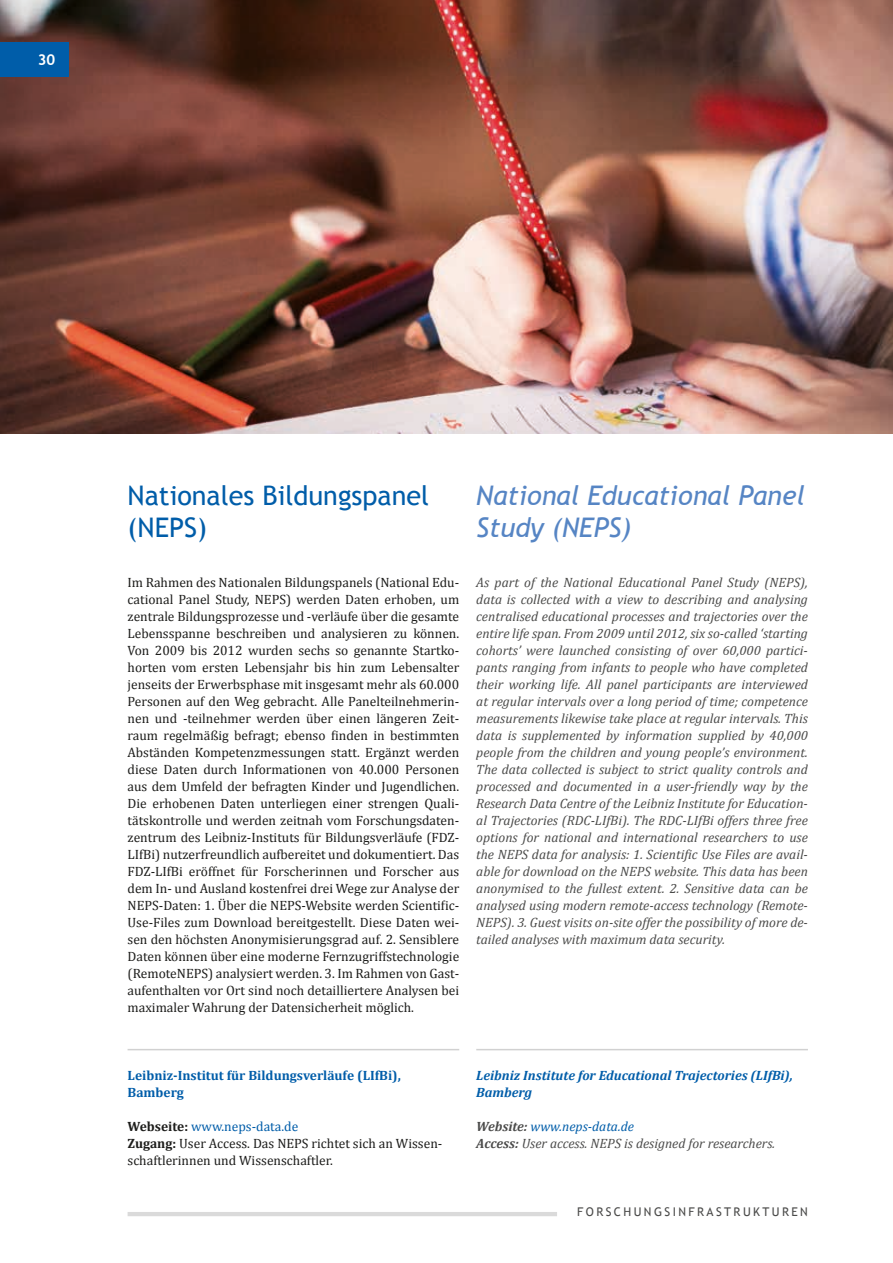
<style>
.page{position:relative;width:893px;height:1263px;background:#fff}
.page>*{position:absolute;margin:0;border:0;box-sizing:border-box;transform-origin:0 0}
.t1{font:italic 27px/32.4px "Trebuchet MS";color:#5685c4}
.t2{font:27px/32.4px "Trebuchet MS";color:#005da9}
.t3{font:700 15px "Trebuchet MS";color:#fff}
.t4{font:13.5px/17px "Cambria";color:#1d1d1b;text-align:justify}
.t5{font:italic 13.5px/17px "Cambria";color:#4b4b4a;text-align:justify}
.t6{font:italic 700 13.5px/17px "Cambria";color:#005da9}
.t7{font:700 13.5px/17px "Cambria";color:#005da9}
.t8{font:12px "Trebuchet MS";letter-spacing:.2em;color:#4b4b4a}
.s1{font-weight:700}
.s2{color:#005da9}
</style>
<div class="page">
<hr style="left:128px;top:1212px;width:429px;height:4px;background:#dadada">
<hr style="left:128px;top:1049px;width:331px;height:1px;background:#d1d1d1">
<hr style="left:476px;top:1049px;width:332px;height:1px;background:#d1d1d1">
<img style="left:0;top:0;width:893px;height:434px">
<div style="left:0;top:43px;width:68px;height:34px;background:#005da9"></div>
<p class="t3" style="left:38px;top:50px;width:19px">30</p>
<h1 class="t2" style="left:128px;top:479px;width:303px">Nationales Bildungspanel (NEPS)</h1>
<h1 class="t1" style="left:476px;top:479px;width:330px">National Educational Panel<br>Study (NEPS)</h1>
<p class="t4" style="left:128px;top:574px;width:333px">Im Rahmen des Nationalen Bildungspanels (National Edu&shy;cational Panel Study, NEPS) werden Daten erhoben, um zentrale Bildungsprozesse und -verläufe über die gesamte Lebensspanne beschreiben und analysieren zu können.<br>Von 2009 bis 2012 wurden sechs so genannte Startko&shy;horten vom ersten Lebensjahr bis hin zum Lebensalter jenseits der Erwerbsphase mit insgesamt mehr als 60.000<br>Personen auf den Weg gebracht. Alle Panelteilnehmerin&shy;nen und -teilnehmer werden über einen längeren Zeit&shy;raum regelmäßig befragt; ebenso finden in bestimmten Abständen Kompetenzmessungen statt. Ergänzt werden diese Daten durch Informationen von 40.000 Personen aus dem Umfeld der befragten Kinder und Jugendlichen.<br>Die erhobenen Daten unterliegen einer strengen Quali&shy;tätskontrolle und werden zeitnah vom Forschungsdaten&shy;zentrum des Leibniz-Instituts für Bildungsverläufe (FDZ-LIfBi) nutzerfreundlich aufbereitet und dokumentiert. Das FDZ-LIfBi eröffnet für Forscherinnen und Forscher aus dem In- und Ausland kostenfrei drei Wege zur Analyse der NEPS-Daten: 1. Über die NEPS-Website werden Scientific-Use-Files zum Download bereitgestellt. Diese Daten wei&shy;sen den höchsten Anonymisierungsgrad auf. 2. Sensiblere Daten können über eine moderne Fernzugriffstechnologie (RemoteNEPS) analysiert werden. 3. Im Rahmen von Gast&shy;aufenthalten vor Ort sind noch detailliertere Analysen bei maximaler Wahrung der Datensicherheit möglich.</p>
<p class="t5" style="left:476px;top:573px;width:333px">As part of the National Educational Panel Study (NEPS), data is collected with a view to describing and analysing centralised educational processes and trajectories over the entire life span. From 2009 until 2012, six so-called ‘starting cohorts’ were launched consisting of over 60,000 partici&shy;pants ranging from infants to people who have completed their working life. All panel participants are interviewed at regular intervals over a long period of time; competence measurements likewise take place at regular intervals. This data is supplemented by information supplied by 40,000 people from the children and young people’s environment.<br>The data collected is subject to strict quality controls and processed and documented in a user-friendly way by the Research Data Centre of the Leibniz Institute for Education&shy;al Trajectories (RDC-LIfBi). The RDC-LIfBi offers three free options for national and international researchers to use the NEPS data for analysis: 1. Scientific Use Files are avail&shy;able for download on the NEPS website. This data has been anonymised to the fullest extent. 2. Sensitive data can be analysed using modern remote-access technology (Remote-NEPS). 3. Guest visits on-site offer the possibility of more de&shy;tailed analyses with maximum data security.</p>
<p class="t7" style="left:128px;top:1067px;width:275px">Leibniz-Institut für Bildungsverläufe (LIfBi),<br>Bamberg</p>
<p class="t4" style="left:128px;top:1118px;width:316px;text-align:left"><span class="s1">Webseite:</span> <span class="s2">www.neps-data.de<br></span><span class="s1">Zugang:</span> User Access. Das NEPS richtet sich an Wissen&shy;schaftlerinnen und Wissenschaftler.</p>
<p class="t6" style="left:476px;top:1067px;width:318px">Leibniz Institute for Educational Trajectories (LIfBi),<br>Bamberg</p>
<p class="t5" style="left:476px;top:1117px;width:301px"><span class="s1">Website:</span> <span class="s2">www.neps-data.de<br></span><span class="s1">Access:</span> User access. NEPS is designed for researchers.</p>
<p class="t8" style="left:577px;top:1205px;width:232px">FORSCHUNGSINFRASTRUKTUREN</p>
</div>
